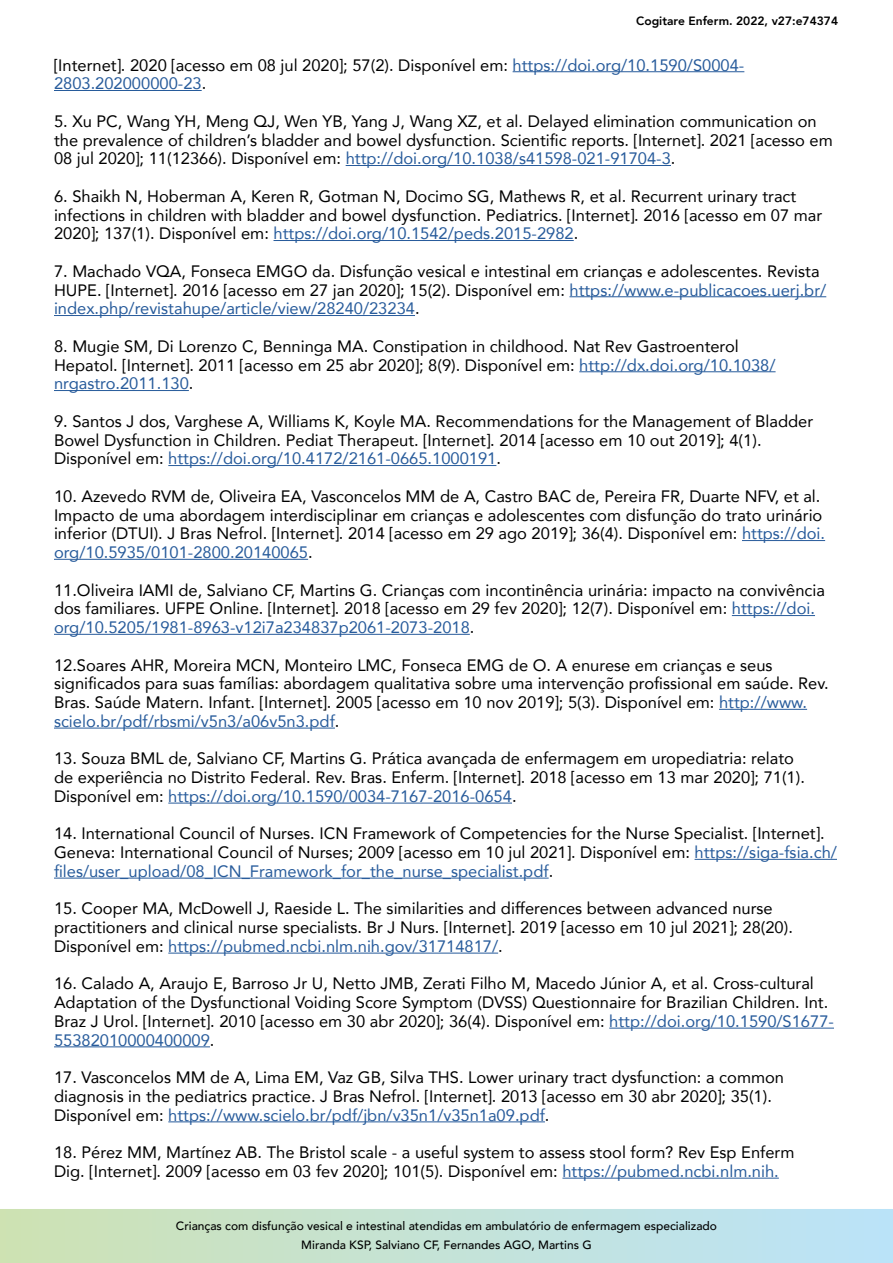
<style>
.page{position:relative;width:893px;height:1263px;background:#fff}
.page>*{position:absolute;margin:0;border:0;box-sizing:border-box;transform-origin:0 0}
.t1{font:16.5px/18.8px "Avenir";color:#000}
.t2{font:500 12px/18.6px "Avenir";color:#000;text-align:center}
.t3{font:800 12px "Avenir";color:#000}
.s1{color:#275b9b}
</style>
<div class="page">
<svg style="left:0;top:1209px;width:893px;height:54px;background:#c4e2d6"></svg>
<hr style="left:513px;top:71px;width:231px;height:1px;background:#275b9b">
<hr style="left:54px;top:90px;width:148px;height:1px;background:#275b9b">
<hr style="left:346px;top:165px;width:325px;height:1px;background:#275b9b">
<hr style="left:273px;top:240px;width:301px;height:1px;background:#275b9b">
<hr style="left:569px;top:296px;width:257px;height:1px;background:#275b9b">
<hr style="left:54px;top:315px;width:361px;height:1px;background:#275b9b">
<hr style="left:579px;top:371px;width:197px;height:1px;background:#275b9b">
<hr style="left:54px;top:390px;width:135px;height:1px;background:#275b9b">
<hr style="left:168px;top:465px;width:328px;height:1px;background:#275b9b">
<hr style="left:742px;top:540px;width:83px;height:1px;background:#275b9b">
<hr style="left:54px;top:559px;width:254px;height:1px;background:#275b9b">
<hr style="left:732px;top:615px;width:83px;height:1px;background:#275b9b">
<hr style="left:54px;top:634px;width:416px;height:1px;background:#275b9b">
<hr style="left:719px;top:709px;width:88px;height:1px;background:#275b9b">
<hr style="left:54px;top:728px;width:281px;height:1px;background:#275b9b">
<hr style="left:168px;top:803px;width:344px;height:1px;background:#275b9b">
<hr style="left:695px;top:859px;width:142px;height:1px;background:#275b9b">
<hr style="left:54px;top:878px;width:495px;height:1px;background:#275b9b">
<hr style="left:168px;top:953px;width:330px;height:1px;background:#275b9b">
<hr style="left:609px;top:1028px;width:225px;height:1px;background:#275b9b">
<hr style="left:54px;top:1046px;width:156px;height:1px;background:#275b9b">
<hr style="left:168px;top:1121px;width:377px;height:1px;background:#275b9b">
<hr style="left:562px;top:1178px;width:217px;height:1px;background:#275b9b">
<p class="t3" style="left:636px;top:12px;width:203px">Cogitare Enferm. 2022, v27:e74374</p>
<p class="t1" style="left:54px;top:55px;width:692px">[Internet]. 2020 [acesso em 08 jul 2020]; 57(2). Disponível em: <span class="s1">https://doi.org/10.1590/S0004-<br>2803.202000000-23</span>.</p>
<p class="t1" style="left:54px;top:111px;width:780px">5. Xu PC, Wang YH, Meng QJ, Wen YB, Yang J, Wang XZ, et al. Delayed elimination communication on the prevalence of children’s bladder and bowel dysfunction. Scientific reports. [Internet]. 2021 [acesso em<br>08 jul 2020]; 11(12366). Disponível em: <span class="s1">http://doi.org/10.1038/s41598-021-91704-3</span>.</p>
<p class="t1" style="left:54px;top:186px;width:770px">6. Shaikh N, Hoberman A, Keren R, Gotman N, Docimo SG, Mathews R, et al. Recurrent urinary tract infections in children with bladder and bowel dysfunction. Pediatrics. [Internet]. 2016 [acesso em 07 mar<br>2020]; 137(1). Disponível em: <span class="s1">https://doi.org/10.1542/peds.2015-2982</span>.</p>
<p class="t1" style="left:54px;top:261px;width:774px">7. Machado VQA, Fonseca EMGO da. Disfunção vesical e intestinal em crianças e adolescentes. Revista<br>HUPE. [Internet]. 2016 [acesso em 27 jan 2020]; 15(2). Disponível em: <span class="s1">https://www.e-publicacoes.uerj.br/ index.php/revistahupe/article/view/28240/23234</span>.</p>
<p class="t1" style="left:54px;top:336px;width:723px">8. Mugie SM, Di Lorenzo C, Benninga MA. Constipation in childhood. Nat Rev Gastroenterol<br>Hepatol. [Internet]. 2011 [acesso em 25 abr 2020]; 8(9). Disponível em: <span class="s1">http://dx.doi.org/10.1038/ nrgastro.2011.130</span>.</p>
<p class="t1" style="left:54px;top:411px;width:761px">9. Santos J dos, Varghese A, Williams K, Koyle MA. Recommendations for the Management of Bladder<br>Bowel Dysfunction in Children. Pediat Therapeut. [Internet]. 2014 [acesso em 10 out 2019]; 4(1).<br>Disponível em: <span class="s1">https://doi.org/10.4172/2161-0665.1000191</span>.</p>
<p class="t1" style="left:54px;top:486px;width:773px">10. Azevedo RVM de, Oliveira EA, Vasconcelos MM de A, Castro BAC de, Pereira FR, Duarte NFV, et al.<br>Impacto de uma abordagem interdisciplinar em crianças e adolescentes com disfunção do trato urinário inferior (DTUI). J Bras Nefrol. [Internet]. 2014 [acesso em 29 ago 2019]; 36(4). Disponível em: <span class="s1">https://doi. org/10.5935/0101-2800.20140065</span>.</p>
<p class="t1" style="left:54px;top:580px;width:772px">11.Oliveira IAMI de, Salviano CF, Martins G. Crianças com incontinência urinária: impacto na convivência dos familiares. UFPE Online. [Internet]. 2018 [acesso em 29 fev 2020]; 12(7). Disponível em: <span class="s1">https://doi. org/10.5205/1981-8963-v12i7a234837p2061-2073-2018</span>.</p>
<p class="t1" style="left:54px;top:655px;width:776px">12.Soares AHR, Moreira MCN, Monteiro LMC, Fonseca EMG de O. A enurese em crianças e seus significados para suas famílias: abordagem qualitativa sobre uma intervenção profissional em saúde. Rev.<br>Bras. Saúde Matern. Infant. [Internet]. 2005 [acesso em 10 nov 2019]; 5(3). Disponível em: <span class="s1">http://www. scielo.br/pdf/rbsmi/v5n3/a06v5n3.pdf</span>.</p>
<p class="t1" style="left:54px;top:749px;width:752px">13. Souza BML de, Salviano CF, Martins G. Prática avançada de enfermagem em uropediatria: relato de experiência no Distrito Federal. Rev. Bras. Enferm. [Internet]. 2018 [acesso em 13 mar 2020]; 71(1).<br>Disponível em: <span class="s1">https://doi.org/10.1590/0034-7167-2016-0654</span>.</p>
<p class="t1" style="left:54px;top:824px;width:784px">14. International Council of Nurses. ICN Framework of Competencies for the Nurse Specialist. [Internet].<br>Geneva: International Council of Nurses; 2009 [acesso em 10 jul 2021]. Disponível em: <span class="s1">https://siga-fsia.ch/ files/user_upload/08_ICN_Framework_for_the_nurse_specialist.pdf</span>.</p>
<p class="t1" style="left:54px;top:899px;width:740px">15. Cooper MA, McDowell J, Raeside L. The similarities and differences between advanced nurse practitioners and clinical nurse specialists. Br J Nurs. [Internet]. 2019 [acesso em 10 jul 2021]; 28(20).<br>Disponível em: <span class="s1">https://pubmed.ncbi.nlm.nih.gov/31714817/</span>.</p>
<p class="t1" style="left:54px;top:974px;width:781px">16. Calado A, Araujo E, Barroso Jr U, Netto JMB, Zerati Filho M, Macedo Júnior A, et al. Cross-cultural Adaptation of the Dysfunctional Voiding Score Symptom (DVSS) Questionnaire for Brazilian Children. Int.<br>Braz J Urol. [Internet]. 2010 [acesso em 30 abr 2020]; 36(4). Disponível em: <span class="s1">http://doi.org/10.1590/S1677- 55382010000400009</span>.</p>
<p class="t1" style="left:54px;top:1067px;width:732px">17. Vasconcelos MM de A, Lima EM, Vaz GB, Silva THS. Lower urinary tract dysfunction: a common diagnosis in the pediatrics practice. J Bras Nefrol. [Internet]. 2013 [acesso em 30 abr 2020]; 35(1).<br>Disponível em: <span class="s1">https://www.scielo.br/pdf/jbn/v35n1/v35n1a09.pdf</span>.</p>
<p class="t1" style="left:54px;top:1142px;width:742px">18. Pérez MM, Martínez AB. The Bristol scale - a useful system to assess stool form? Rev Esp Enferm<br>Dig. [Internet]. 2009 [acesso em 03 fev 2020]; 101(5). Disponível em: <span class="s1">https://pubmed.ncbi.nlm.nih.</span></p>
<p class="t2" style="left:176px;top:1216px;width:543px">Crianças com disfunção vesical e intestinal atendidas em ambulatório de enfermagem especializado<br>Miranda KSP, Salviano CF, Fernandes AGO, Martins G</p>
</div>
